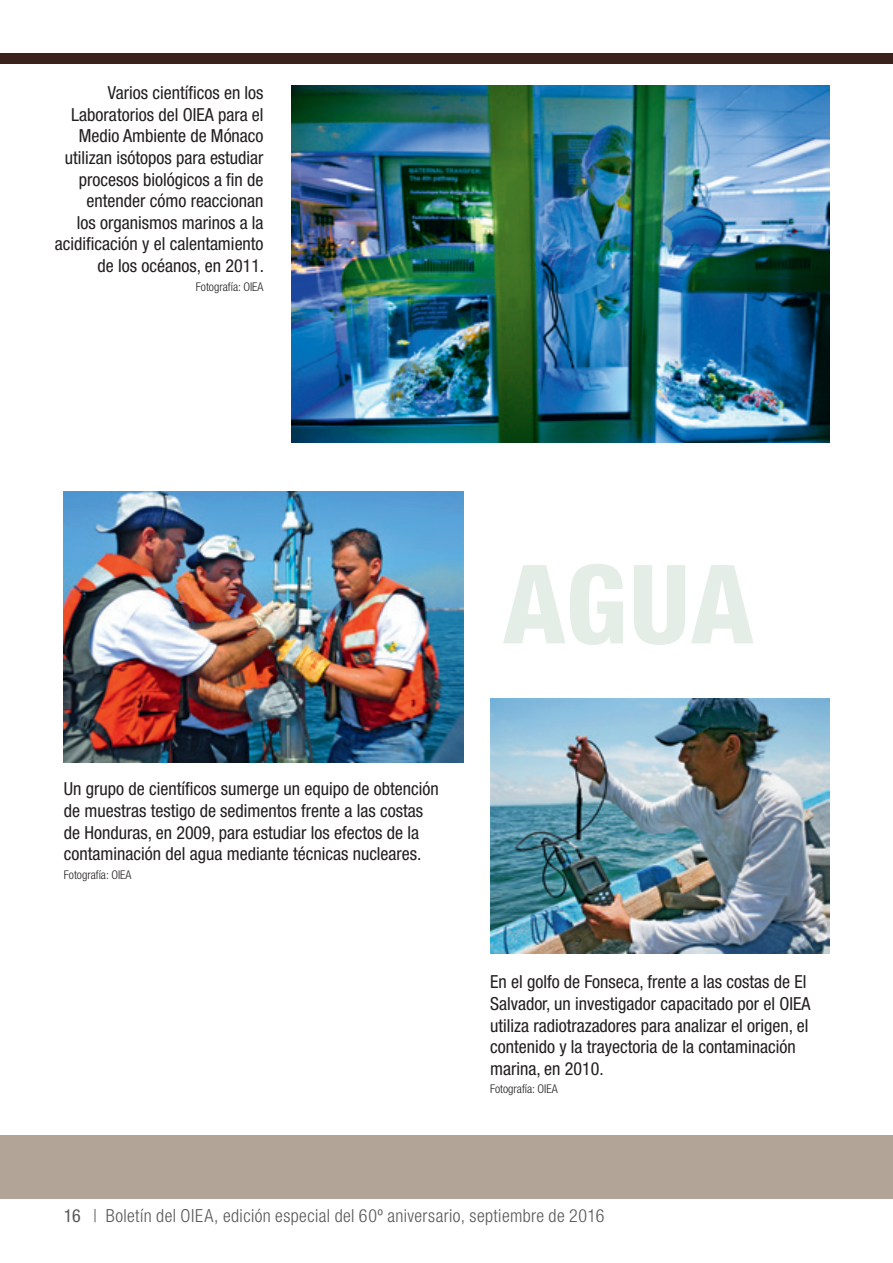
<style>
.page{position:relative;width:893px;height:1263px;background:#fff}
.page>*{position:absolute;margin:0;border:0;box-sizing:border-box;transform-origin:0 0}
.t1{font:800 condensed 109.5px "Helvetica Neue";color:#e5ede7}
.t2{font:condensed 18px/21.6px "Helvetica Neue";color:#231f20}
.t3{font:300 condensed 18px "Helvetica Neue";letter-spacing:.025em;color:#57585a}
.t4{font:300 condensed 12px "Helvetica Neue";color:#231f20}
.s1{font-weight:400}
</style>
<div class="page">
<div style="left:0;top:53px;width:893px;height:11px;background:#3a221b"></div>
<div style="left:0;top:1135px;width:893px;height:64px;background:#b3a498"></div>
<img style="left:490px;top:699px;width:339px;height:254px">
<img style="left:291px;top:85px;width:538px;height:358px">
<img style="left:64px;top:491px;width:399px;height:271px">
<p class="t2" style="left:55px;top:82px;width:211px;text-align:right">Varios científicos en los<br>Laboratorios del OIEA para el<br>Medio Ambiente de Mónaco utilizan isótopos para estudiar procesos biológicos a fin de entender cómo reaccionan<br>los organismos marinos a la acidificación y el calentamiento de los océanos, en 2011.</p>
<p class="t4" style="left:196px;top:280px;width:69px">Fotografía: OIEA</p>
<h1 class="t1" style="left:503px;top:537px;width:252px">AGUA</h1>
<p class="t2" style="left:64px;top:778px;width:377px">Un grupo de científicos sumerge un equipo de obtención de muestras testigo de sedimentos frente a las costas de Honduras, en 2009, para estudiar los efectos de la contaminación del agua mediante técnicas nucleares.</p>
<p class="t4" style="left:64px;top:868px;width:69px">Fotografía: OIEA</p>
<p class="t2" style="left:490px;top:971px;width:322px">En el golfo de Fonseca, frente a las costas de El Salvador, un investigador capacitado por el OIEA utiliza radiotrazadores para analizar el origen, el contenido y la trayectoria de la contaminación marina, en 2010.</p>
<p class="t4" style="left:490px;top:1082px;width:69px">Fotografía: OIEA</p>
<p class="t3" style="left:64px;top:1205px;width:542px"><span class="s1">16</span> | Boletín del OIEA, edición especial del 60º aniversario, septiembre de 2016</p>
</div>
